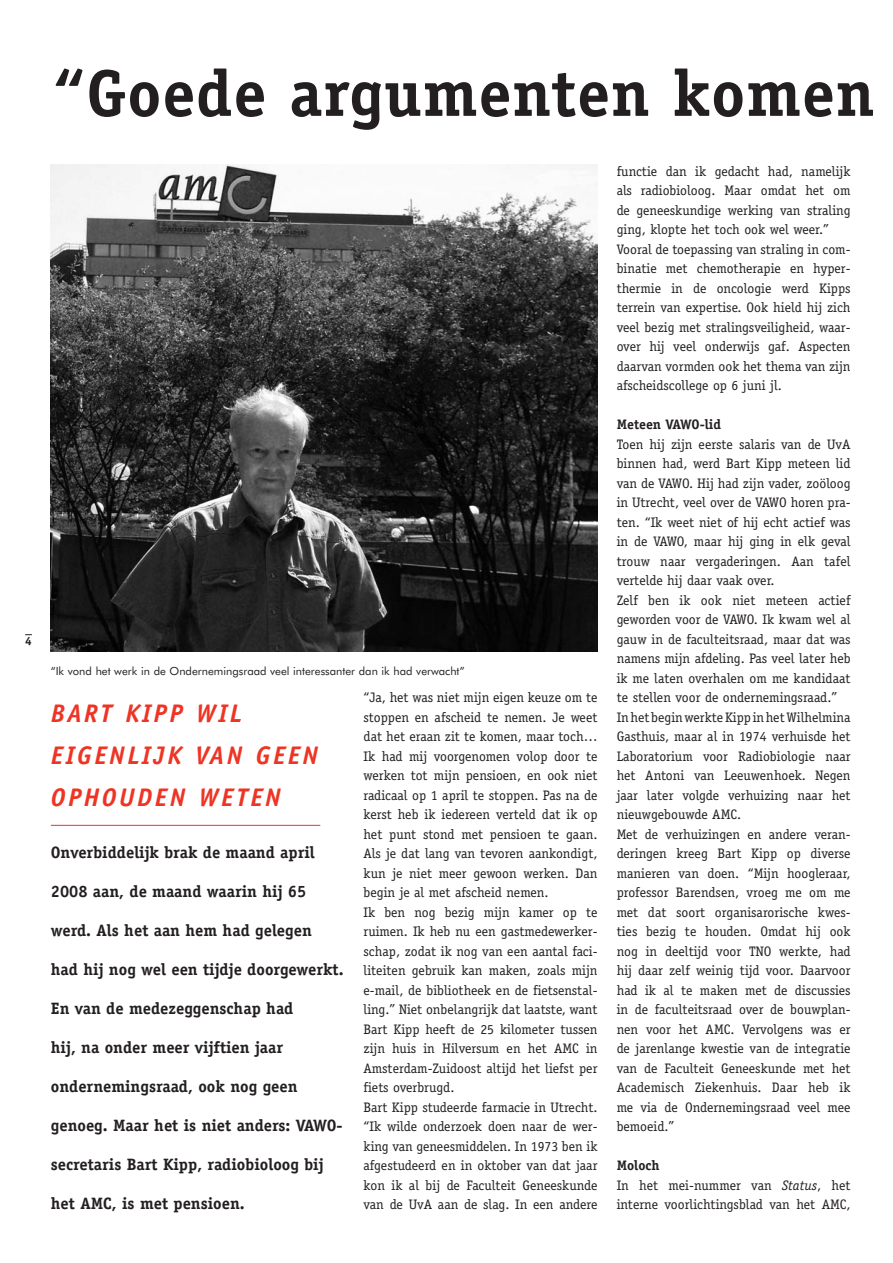
<style>
.page{position:relative;width:893px;height:1263px;background:#fff}
.page>*{position:absolute;margin:0;border:0;box-sizing:border-box;transform-origin:0 0}
.t1{font:700 66px "Officina Serif";letter-spacing:.01em;color:#231f20}
.t2{font:italic 700 25.5px/42px "Officina Sans";letter-spacing:.1em;color:#ee3424}
.t3{font:700 16.5px "Officina Serif";color:#231f20}
.t4{font:13.8px/19.5px "Officina Serif";color:#231f20}
.t5{font:700 13.8px "Officina Serif";color:#231f20}
.t6{font:700 12px "Officina Serif";color:#231f20}
.t7{font:11.25px "Futura BT";color:#231f20}
.s1{font-weight:700}
.s2{font-style:italic}
</style>
<div class="page">
<hr style="left:51px;top:825px;width:269px;height:1px;background:#ee3424">
<img style="left:51px;top:165px;width:546px;height:487px">
<p class="t6" style="left:25px;top:636px;width:8px">4</p>
<h1 class="t1" style="left:53px;top:69px;width:823px">“Goede argumenten komen</h1>
<p class="t7" style="left:51px;top:665px;width:415px">“Ik vond het werk in de Ondernemingsraad veel interessanter dan ik had verwacht”</p>
<h2 class="t2" style="left:51px;top:694px;width:269px">BART KIPP WIL<br>EIGENLIJK VAN GEEN<br>OPHOUDEN WETEN</h2>
<p class="t3" style="left:51px;top:846px;width:265px">Onverbiddelijk brak de maand april</p>
<p class="t3" style="left:51px;top:885px;width:257px">2008 aan, de maand waarin hij 65</p>
<p class="t3" style="left:51px;top:924px;width:262px">werd. Als het aan hem had gelegen</p>
<p class="t3" style="left:51px;top:963px;width:294px">had hij nog wel een tijdje doorgewerkt.</p>
<p class="t3" style="left:51px;top:1002px;width:244px">En van de medezeggenschap had</p>
<p class="t3" style="left:51px;top:1041px;width:234px">hij, na onder meer vijftien jaar</p>
<p class="t3" style="left:51px;top:1080px;width:248px">ondernemingsraad, ook nog geen</p>
<p class="t3" style="left:51px;top:1119px;width:293px">genoeg. Maar het is niet anders: VAWO-</p>
<p class="t3" style="left:51px;top:1158px;width:274px">secretaris Bart Kipp, radiobioloog bij</p>
<p class="t3" style="left:51px;top:1197px;width:195px">het AMC, is met pensioen.</p>
<p class="t4" style="left:363px;top:689px;width:235px">“Ja, het was niet mijn eigen keuze om te stoppen en afscheid te nemen. Je weet dat het eraan zit te komen, maar toch… Ik had mij voorgenomen volop door te werken tot mijn pensioen, en ook niet radicaal op 1 april te stoppen. Pas na de kerst heb ik iedereen verteld dat ik op het punt stond met pensioen te gaan.<br>Als je dat lang van tevoren aankondigt, kun je niet meer gewoon werken. Dan begin je al met afscheid nemen.<br>Ik ben nog bezig mijn kamer op te ruimen. Ik heb nu een gastmedewerker&shy;schap, zodat ik nog van een aantal faci&shy;liteiten gebruik kan maken, zoals mijn e-mail, de bibliotheek en de fietsenstal&shy;ling.” Niet onbelangrijk dat laatste, want Bart Kipp heeft de 25 kilometer tussen zijn huis in Hilversum en het AMC in Amsterdam-Zuidoost altijd het liefst per fiets overbrugd.<br>Bart Kipp studeerde farmacie in Utrecht. “Ik wilde onderzoek doen naar de wer&shy;king van geneesmiddelen. In 1973 ben ik afgestudeerd en in oktober van dat jaar kon ik al bij de Faculteit Geneeskunde van de UvA aan de slag. In een andere</p>
<p class="t4" style="left:616px;top:162px;width:235px">functie dan ik gedacht had, namelijk als radiobioloog. Maar omdat het om de geneeskundige werking van straling ging, klopte het toch ook wel weer.” Vooral de toepassing van straling in com&shy;binatie met chemotherapie en hyper&shy;thermie in de oncologie werd Kipps terrein van expertise. Ook hield hij zich veel bezig met stralingsveiligheid, waar&shy;over hij veel onderwijs gaf. Aspecten daarvan vormden ook het thema van zijn afscheidscollege op 6 juni jl.</p>
<p class="t5" style="left:616px;top:419px;width:106px">Meteen VAWO-lid</p>
<p class="t4" style="left:616px;top:435px;width:235px">Toen hij zijn eerste salaris van de UvA binnen had, werd Bart Kipp meteen lid van de VAWO. Hij had zijn vader, zoöloog in Utrecht, veel over de VAWO horen pra&shy;ten. “Ik weet niet of hij echt actief was in de VAWO, maar hij ging in elk geval trouw naar vergaderingen. Aan tafel vertelde hij daar vaak over.<br>Zelf ben ik ook niet meteen actief geworden voor de VAWO. Ik kwam wel al gauw in de faculteitsraad, maar dat was namens mijn afdeling. Pas veel later heb ik me laten overhalen om me kandidaat te stellen voor de ondernemingsraad.” In het begin werkte Kipp in het Wilhelmina Gasthuis, maar al in 1974 verhuisde het Laboratorium voor Radiobiologie naar het Antoni van Leeuwenhoek. Negen jaar later volgde verhuizing naar het nieuwgebouwde AMC.<br>Met de verhuizingen en andere veran&shy;deringen kreeg Bart Kipp op diverse manieren van doen. “Mijn hoogleraar, professor Barendsen, vroeg me om me met dat soort organisarorische kwes&shy;ties bezig te houden. Omdat hij ook nog in deeltijd voor TNO werkte, had hij daar zelf weinig tijd voor. Daarvoor had ik al te maken met de discussies in de faculteitsraad over de bouwplan&shy;nen voor het AMC. Vervolgens was er de jarenlange kwestie van de integratie van de Faculteit Geneeskunde met het Academisch Ziekenhuis. Daar heb ik me via de Ondernemingsraad veel mee bemoeid.”</p>
<p class="t4" style="left:616px;top:1157px;width:235px"><span class="s1">Moloch<br></span>In het mei-nummer van <span class="s2">Status</span>, het interne voorlichtingsblad van het AMC,</p>
</div>
